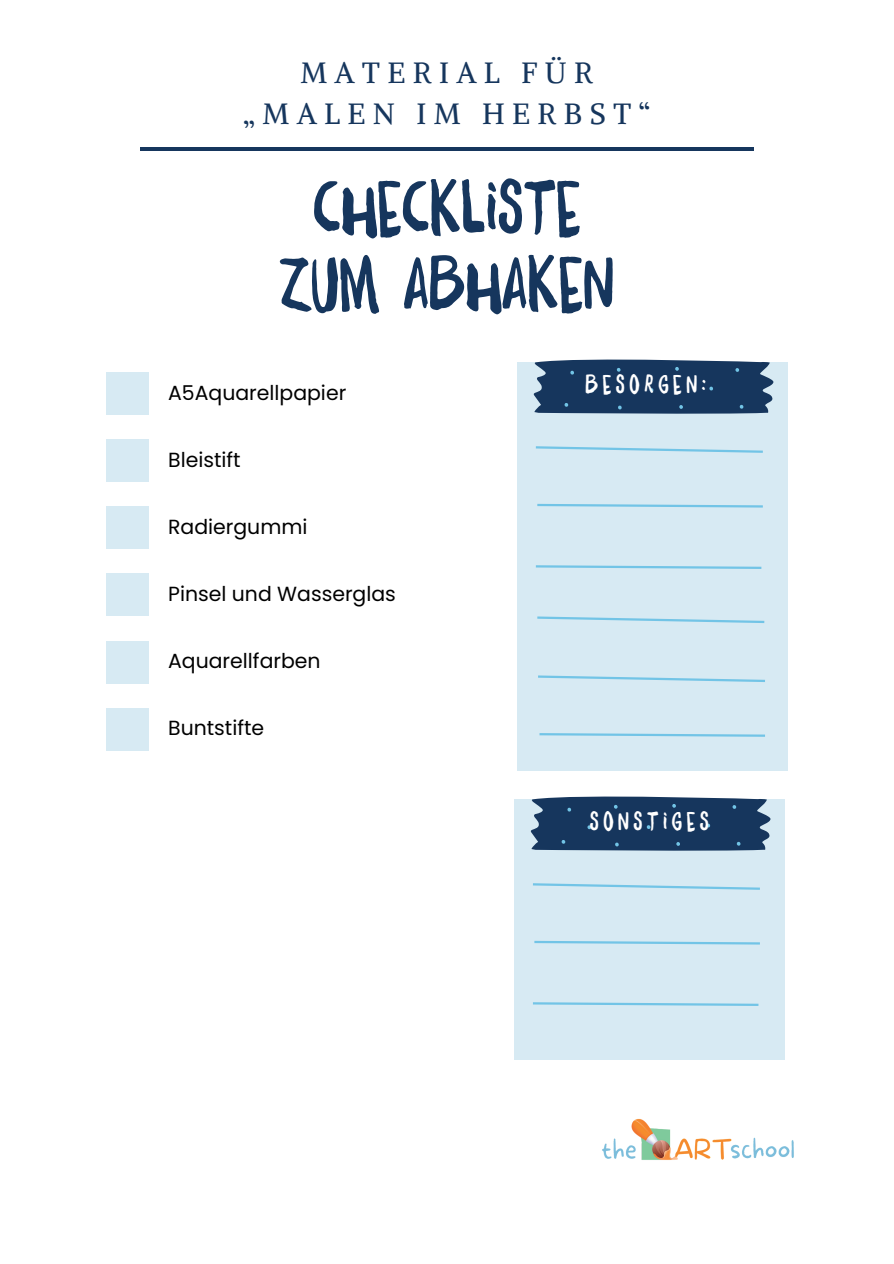
<style>
.page{position:relative;width:894px;height:1264px;background:#fff}
.page>*{position:absolute;margin:0;border:0;box-sizing:border-box;transform-origin:0 0}
.t1{font:66.9px "Daft Brush";letter-spacing:.1em;color:#16365d}
.t2{font:29.25px "Alike";letter-spacing:.25em;color:#16365d}
.t3{font:23.25px "Daft Brush";letter-spacing:.275em;color:#fff}
.t4{font:20.4px "Poppins";color:#000}
</style>
<div class="page">
<hr style="left:140px;top:147px;width:613px;height:4px;background:#16365d">
<img style="left:602px;top:1118px;width:192px;height:42px">
<div style="left:106px;top:372px;width:43px;height:42px;background:#d7eaf3"></div>
<div style="left:106px;top:439px;width:43px;height:43px;background:#d7eaf3"></div>
<div style="left:106px;top:506px;width:43px;height:43px;background:#d7eaf3"></div>
<div style="left:106px;top:573px;width:43px;height:43px;background:#d7eaf3"></div>
<div style="left:106px;top:640px;width:43px;height:43px;background:#d7eaf3"></div>
<div style="left:106px;top:708px;width:43px;height:42px;background:#d7eaf3"></div>
<div style="left:517px;top:362px;width:270px;height:409px;background:#d7eaf3"></div>
<svg style="left:533px;top:359px;width:240px;height:55px"></svg>
<svg style="left:535px;top:446px;width:228px;height:7px"></svg>
<svg style="left:535px;top:565px;width:227px;height:4px"></svg>
<svg style="left:537px;top:503px;width:226px;height:5px"></svg>
<svg style="left:537px;top:616px;width:228px;height:7px"></svg>
<svg style="left:538px;top:675px;width:227px;height:7px"></svg>
<svg style="left:539px;top:733px;width:226px;height:4px"></svg>
<div style="left:514px;top:799px;width:270px;height:260px;background:#d7eaf3"></div>
<svg style="left:530px;top:796px;width:240px;height:55px"></svg>
<svg style="left:533px;top:883px;width:227px;height:7px"></svg>
<svg style="left:533px;top:1002px;width:226px;height:4px"></svg>
<svg style="left:534px;top:940px;width:226px;height:5px"></svg>
<p class="t2" style="left:300px;top:54px;width:294px">MATERIAL FÜR</p>
<p class="t2" style="left:243px;top:95px;width:408px">„MALEN IM HERBST“</p>
<p class="t1" style="left:313px;top:176px;width:267px">CHECKLISTE</p>
<p class="t1" style="left:279px;top:252px;width:329px">ZUM ABHAKEN</p>
<p class="t4" style="left:168px;top:378px;width:179px">A5Aquarellpapier</p>
<p class="t4" style="left:168px;top:445px;width:74px">Bleistift</p>
<p class="t4" style="left:168px;top:512px;width:141px">Radiergummi</p>
<p class="t4" style="left:168px;top:579px;width:229px">Pinsel und Wasserglas</p>
<p class="t4" style="left:168px;top:646px;width:154px">Aquarellfarben</p>
<p class="t4" style="left:168px;top:714px;width:97px">Buntstifte</p>
<p class="t3" style="left:585px;top:373px;width:122px">B ESORGEN:</p>
<p class="t3" style="left:589px;top:810px;width:119px">SONSTIGES</p>
</div>
